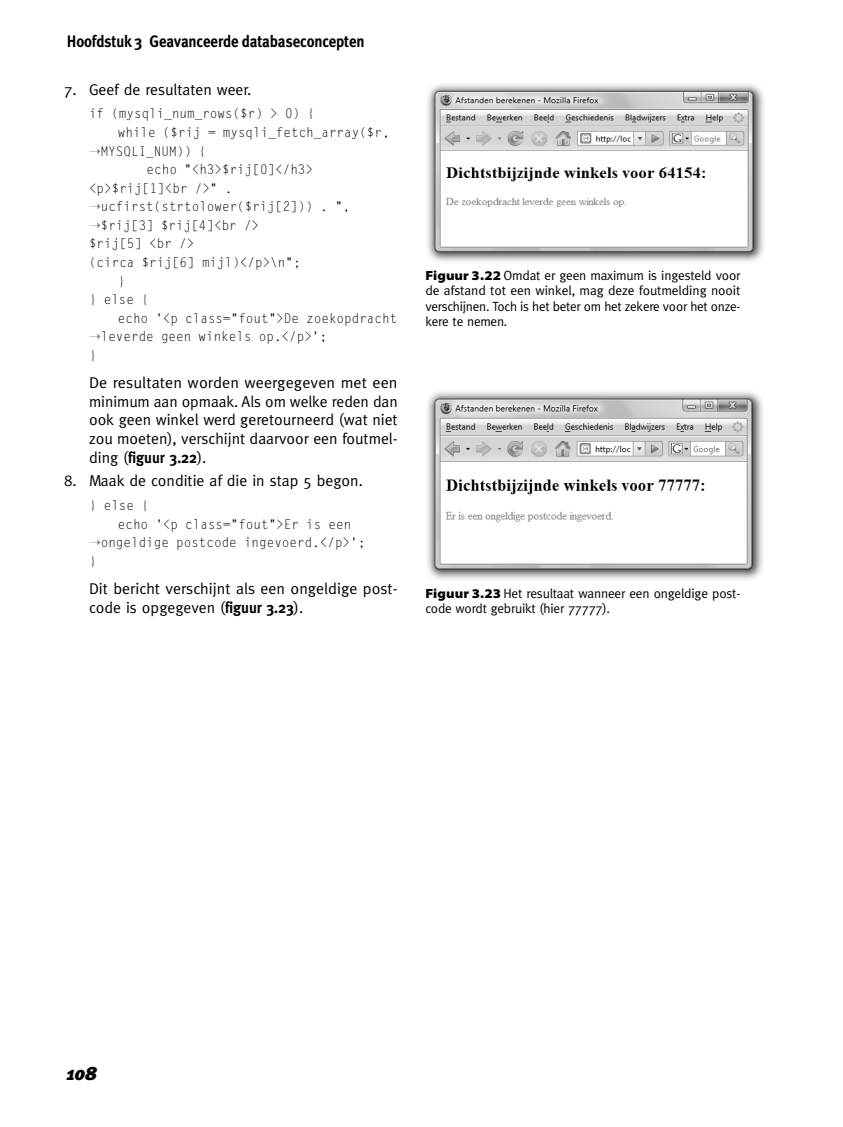
<style>
.page{position:relative;width:843px;height:1127px;background:#fff}
.page>*{position:absolute;margin:0;border:0;box-sizing:border-box;transform-origin:0 0}
.t1{font:italic 900 19.25px "Meta Plus";color:#000}
.t2{font:700 16.62px "Meta Plus";letter-spacing:-.01em;color:#000;scale:.9 1}
.t3{font:15.75px/18.6px "Meta";color:#000;text-align:justify}
.t4{font:13.3px "Letter Gothic";color:#000;scale:.95 1}
.t5{font:13.3px/15px "Meta";letter-spacing:-.015em;color:#000;text-align:justify}
.s1{color:#828282}
.s2{font-weight:700}
.s3{font-family:"Myriad Pro";font-weight:900;font-stretch:semi-expanded}
</style>
<div class="page">
<img style="left:427px;top:84px;width:337px;height:178px">
<img style="left:427px;top:392px;width:336px;height:188px">
<p class="t2" style="left:67px;top:35px;width:332px">Hoofdstuk 3 Geavanceerde databaseconcepten</p>
<p class="t3" style="left:64px;top:81px;width:189px">7. Geef de resultaten weer.</p>
<p class="t4" style="left:89px;top:108px;width:239px">if (mysqli_num_rows($r) &gt; 0) {</p>
<p class="t4" style="left:118px;top:127px;width:288px">while ($rij = mysqli_fetch_array($r,</p>
<p class="t4" style="left:89px;top:146px;width:125px"><span class="s1">➝</span>MYSQLI_NUM)) {</p>
<p class="t4" style="left:147px;top:164px;width:177px">echo "&lt;h3&gt;$rij[0]&lt;/h3&gt;</p>
<p class="t4" style="left:89px;top:183px;width:152px">&lt;p&gt;$rij[1]&lt;br /&gt;" .</p>
<p class="t4" style="left:89px;top:201px;width:276px"><span class="s1">➝</span>ucfirst(strtolower($rij[2])) . ",</p>
<p class="t4" style="left:89px;top:220px;width:181px"><span class="s1">➝</span>$rij[3] $rij[4]&lt;br /&gt;</p>
<p class="t4" style="left:89px;top:238px;width:112px">$rij[5] &lt;br /&gt;</p>
<p class="t4" style="left:89px;top:257px;width:224px">(circa $rij[6] mijl)&lt;/p&gt;\n";</p>
<p class="t4" style="left:118px;top:275px;width:9px">}</p>
<p class="t4" style="left:89px;top:294px;width:65px">} else {</p>
<p class="t4" style="left:118px;top:312px;width:296px">echo '&lt;p class="fout"&gt;De zoekopdracht</p>
<p class="t4" style="left:89px;top:331px;width:252px"><span class="s1">➝</span>leverde geen winkels op.&lt;/p&gt;';</p>
<p class="t4" style="left:89px;top:350px;width:9px">}</p>
<p class="t3" style="left:89px;top:374px;width:310px">De resultaten worden weergegeven met een minimum aan opmaak. Als om welke reden dan ook geen winkel werd geretourneerd (wat niet zou moeten), verschijnt daarvoor een foutmel&shy;ding (<span class="s2">figuur 3.22</span>).</p>
<p class="t3" style="left:64px;top:472px;width:300px">8. Maak de conditie af die in stap 5 begon.</p>
<p class="t4" style="left:89px;top:500px;width:65px">} else {</p>
<p class="t4" style="left:118px;top:518px;width:247px">echo '&lt;p class="fout"&gt;Er is een</p>
<p class="t4" style="left:89px;top:537px;width:292px"><span class="s1">➝</span>ongeldige postcode ingevoerd.&lt;/p&gt;';</p>
<p class="t4" style="left:89px;top:555px;width:9px">}</p>
<p class="t3" style="left:89px;top:580px;width:310px">Dit bericht verschijnt als een ongeldige post&shy;code is opgegeven (<span class="s2">figuur 3.23</span>).</p>
<p class="t5" style="left:425px;top:269px;width:317px"><span class="s3">Figuur 3.22</span> Omdat er geen maximum is ingesteld voor de afstand tot een winkel, mag deze foutmelding nooit verschijnen. Toch is het beter om het zekere voor het onze&shy;kere te nemen.</p>
<p class="t5" style="left:425px;top:586px;width:316px"><span class="s3">Figuur 3.23</span> Het resultaat wanneer een ongeldige post&shy;code wordt gebruikt (hier 77777).</p>
<h1 class="t1" style="left:67px;top:1065px;width:32px">108</h1>
</div>
